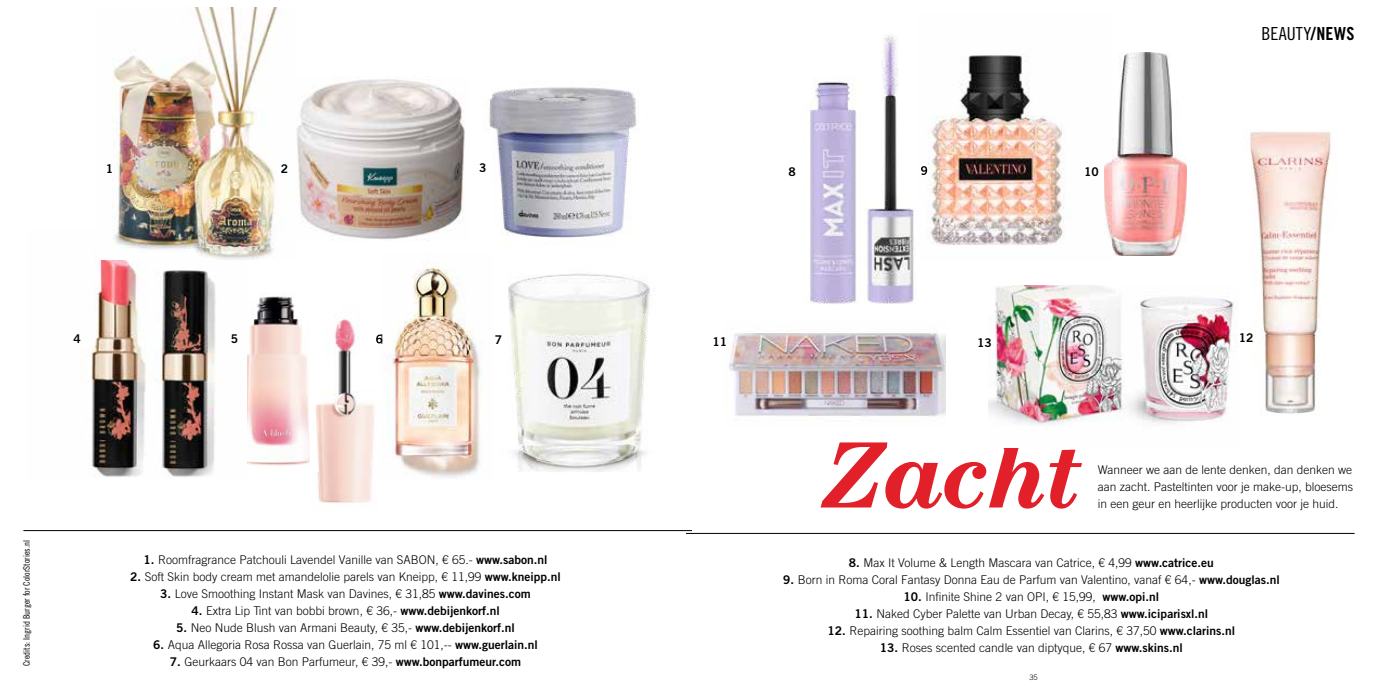
<style>
.page{position:relative;width:1378px;height:689px;background:#fff}
.page>*{position:absolute;margin:0;border:0;box-sizing:border-box;transform-origin:0 0}
.t1{font:italic 700 94.5px "Century Std";letter-spacing:-.02em;color:#e2202a}
.t2{font:18px "Trade Gothic LT Std Cn 18";letter-spacing:.01em;color:#000}
.t3{font:300 12px/17px "Trade Gothic LT Std";color:#000;text-align:justify}
.t4{font:12px "Trade Gothic LT Std Bd 2";color:#000}
.t5{font:9px "Trade Gothic LT Std Cn 18";color:#000}
.t6{font:300 7.5px "Trade Gothic LT Std";color:#000}
.s1{font-family:"Trade Gothic LT Std Bd 2";font-weight:400}
.s2{font-family:"Trade Gothic LT Std Bd Cn 20"}
</style>
<div class="page">
<img style="left:508px;top:273px;width:143px;height:199px">
<img style="left:404px;top:265px;width:77px;height:213px">
<img style="left:247px;top:296px;width:63px;height:170px">
<img style="left:86px;top:259px;width:161px;height:218px">
<img style="left:489px;top:87px;width:148px;height:156px">
<img style="left:297px;top:78px;width:168px;height:161px">
<img style="left:113px;top:8px;width:165px;height:251px">
<hr style="left:23px;top:530px;width:668px;height:1px;background:#000">
<img style="left:317px;top:318px;width:63px;height:186px">
<img style="left:380px;top:324px;width:24px;height:140px">
<img style="left:315px;top:318px;width:4px;height:154px">
<svg style="left:376px;top:334px;width:6px;height:9px"></svg>
<img style="left:927px;top:55px;width:138px;height:191px">
<img style="left:729px;top:333px;width:216px;height:87px">
<hr style="left:687px;top:533px;width:667px;height:1px;background:#000">
<img style="left:810px;top:34px;width:106px;height:270px">
<svg style="left:921px;top:166px;width:6px;height:9px"></svg>
<img style="left:1104px;top:53px;width:82px;height:203px">
<img style="left:1250px;top:131px;width:81px;height:283px">
<img style="left:988px;top:285px;width:246px;height:139px">
<p class="t4" style="left:106px;top:162px;width:9px">1</p>
<p class="t4" style="left:281px;top:161px;width:9px">2</p>
<p class="t4" style="left:479px;top:161px;width:9px">3</p>
<p class="t4" style="left:231px;top:331px;width:9px">5</p>
<p class="t4" style="left:74px;top:332px;width:9px">4</p>
<p class="t4" style="left:495px;top:332px;width:9px">7</p>
<p class="t5" style="left:21px;top:666px;width:127px;rotate:-90deg">Credits: Ingrid Burger for ColorStories.nl</p>
<p class="t3" style="left:144px;top:551px;width:405px"><span class="s1">1.</span> Roomfragrance Patchouli Lavendel Vanille van SABON, € 65.- <span class="s1">www.sabon.nl</span></p>
<p class="t3" style="left:130px;top:568px;width:432px"><span class="s1">2.</span> Soft Skin body cream met amandelolie parels van Kneipp, € 11,99 <span class="s1">www.kneipp.nl</span></p>
<p class="t3" style="left:160px;top:585px;width:372px"><span class="s1">3.</span> Love Smoothing Instant Mask van Davines, € 31,85 <span class="s1">www.davines.com</span></p>
<p class="t3" style="left:191px;top:602px;width:310px"><span class="s1">4.</span> Extra Lip Tint van bobbi brown, € 36,- <span class="s1">www.debijenkorf.nl</span></p>
<p class="t3" style="left:176px;top:619px;width:340px"><span class="s1">5.</span> Neo Nude Blush van Armani Beauty, € 35,- <span class="s1">www.debijenkorf.nl</span></p>
<p class="t3" style="left:153px;top:636px;width:386px"><span class="s1">6.</span> Aqua Allegoria Rosa Rossa van Guerlain, 75 ml € 101,-- <span class="s1">www.guerlain.nl</span></p>
<p class="t3" style="left:170px;top:653px;width:353px"><span class="s1">7.</span> Geurkaars 04 van Bon Parfumeur, € 39,- <span class="s1">www.bonparfumeur.com</span></p>
<p class="t4" style="left:788px;top:164px;width:9px">8</p>
<p class="t4" style="left:1084px;top:165px;width:16px">10</p>
<h2 class="t2" style="left:1261px;top:23px;width:94px">BEAUTY<span class="s2">/NEWS</span></h2>
<p class="t4" style="left:712px;top:334px;width:16px">11</p>
<p class="t4" style="left:977px;top:335px;width:16px">13</p>
<p class="t4" style="left:1239px;top:330px;width:16px">12</p>
<h1 class="t1" style="left:822px;top:420px;width:263px">Zacht</h1>
<p class="t3" style="left:1097px;top:461px;width:257px">Wanneer we aan de lente denken, dan denken we aan zacht. Pasteltinten voor je make-up, bloesems in een geur en heerlijke producten voor je huid.</p>
<p class="t3" style="left:849px;top:554px;width:367px"><span class="s1">8.</span> Max It Volume &amp; Length Mascara van Catrice, € 4,99 <span class="s1">www.catrice.eu</span></p>
<p class="t3" style="left:783px;top:571px;width:498px"><span class="s1">9.</span> Born in Roma Coral Fantasy Donna Eau de Parfum van Valentino, vanaf € 64,- <span class="s1">www.douglas.nl</span></p>
<p class="t3" style="left:903px;top:588px;width:257px"><span class="s1">10.</span> Infinite Shine 2 van OPI, € 15,99, <span class="s1">www.opi.nl</span></p>
<p class="t3" style="left:854px;top:605px;width:355px"><span class="s1">11.</span> Naked Cyber Palette van Urban Decay, € 55,83 <span class="s1">www.iciparisxl.nl</span></p>
<p class="t3" style="left:827px;top:622px;width:409px"><span class="s1">12.</span> Repairing soothing balm Calm Essentiel van Clarins, € 37,50 <span class="s1">www.clarins.nl</span></p>
<p class="t3" style="left:880px;top:639px;width:304px"><span class="s1">13.</span> Roses scented candle van diptyque, € 67 <span class="s1">www.skins.nl</span></p>
<p class="t6" style="left:1029px;top:672px;width:10px">35</p>
</div>
